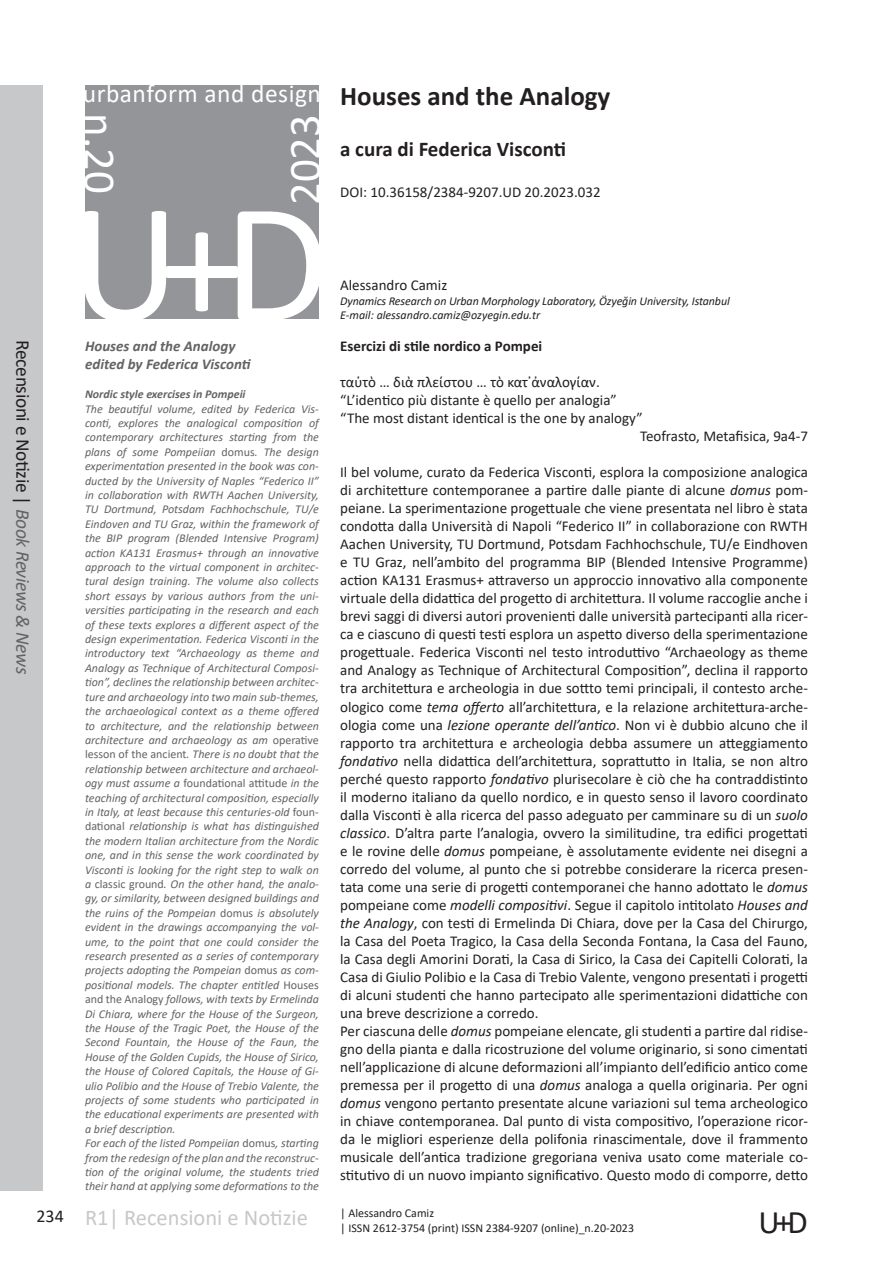
<style>
.page{position:relative;width:893px;height:1263px;background:#fff}
.page>*{position:absolute;margin:0;border:0;box-sizing:border-box;transform-origin:0 0}
.t1{font:172.5px "Calibri";color:#fff}
.t2{font:45px "Calibri";color:#fff}
.t3{font:33px "Calibri";color:#231f20}
.t4{font:700 27px "Calibri";color:#231f20}
.t5{font:22.5px "Calibri";color:#c7c8ca}
.t6{font:700 21px "Calibri";color:#231f20}
.t7{font:19.5px "Calibri";letter-spacing:-.02em;color:#231f20}
.t8{font:18px "Calibri";color:#231f20}
.t9{font:15px/18px "Calibri";color:#231f20}
.t10{font:italic 700 15px/18px "Calibri";color:#636366}
.t11{font:700 15px "Calibri";color:#231f20}
.t12{font:italic 12px/14.4px "Calibri";color:#636366}
.t13{font:italic 12px/14.4px "Calibri";letter-spacing:-.01em;color:#231f20}
.t14{font:12px/14.4px "Calibri";color:#231f20}
.t15{font:italic 700 12px "Calibri";color:#636366}
.s1{font-weight:400;font-size:25.5px;color:#fff}
.s2{font-style:italic}
.s3{font-style:normal}
.s4{font-style:italic;color:#636366}
</style>
<div class="page">
<div style="left:85px;top:85px;width:234px;height:234px;background:#939598"></div>
<div style="left:0;top:85px;width:43px;height:1106px;background:#c7c8ca"></div>
<h3 class="t4" style="left:83px;top:77px;width:529px"><span class="s1">urbanform and design</span> Houses and the Analogy</h3>
<h3 class="t6" style="left:340px;top:134px;width:227px">a cura di Federica Visconti</h3>
<h2 class="t2" style="left:131px;top:113px;width:82px;rotate:90deg">n.20</h2>
<h2 class="t2" style="left:274px;top:205px;width:93px;rotate:-90deg">2023</h2>
<p class="t9" style="left:340px;top:182px;width:262px">DOI: 10.36158/2384-9207.UD 20.2023.032</p>
<h1 class="t1" style="left:70px;top:143px;width:261px">U+D</h1>
<p class="t9" style="left:340px;top:275px;width:109px">Alessandro Camiz</p>
<p class="t13" style="left:340px;top:293px;width:391px">Dynamics Research on Urban Morphology Laboratory, Özyeğin University, Istanbul<br>E-mail: alessandro.camiz@ozyegin.edu.tr</p>
<p class="t11" style="left:340px;top:336px;width:204px">Esercizi di stile nordico a Pompei</p>
<p class="t9" style="left:340px;top:373px;width:261px">ταὐτὸ … διὰ πλείστου … τὸ κατ᾽ἀναλογίαν.</p>
<p class="t9" style="left:340px;top:391px;width:278px">“L’identico più distante è quello per analogia”</p>
<p class="t9" style="left:340px;top:409px;width:304px">“The most distant identical is the one by analogy”</p>
<p class="t9" style="left:640px;top:427px;width:169px">Teofrasto, Metafisica, 9a4-7</p>
<p class="t9" style="left:340px;top:463px;width:469px">Il bel volume, curato da Federica Visconti, esplora la composizione analogica di architetture contemporanee a partire dalle piante di alcune <span class="s2">domus</span> pom&shy;peiane. La sperimentazione progettuale che viene presentata nel libro è stata condotta dalla Università di Napoli “Federico II” in collaborazione con RWTH Aachen University, TU Dortmund, Potsdam Fachhochschule, TU/e Eindhoven e TU Graz, nell’ambito del programma BIP (Blended Intensive Programme) action KA131 Erasmus+ attraverso un approccio innovativo alla componente virtuale della didattica del progetto di architettura. Il volume raccoglie anche i brevi saggi di diversi autori provenienti dalle università partecipanti alla ricer&shy;ca e ciascuno di questi testi esplora un aspetto diverso della sperimentazione progettuale. Federica Visconti nel testo introduttivo “Archaeology as theme and Analogy as Technique of Architectural Composition”, declina il rapporto tra architettura e archeologia in due sottto temi principali, il contesto arche&shy;ologico come <span class="s2">tema offerto</span> all’architettura, e la relazione architettura-arche&shy;ologia come una <span class="s2">lezione operante dell’antico</span>. Non vi è dubbio alcuno che il rapporto tra architettura e archeologia debba assumere un atteggiamento <span class="s2">fondativo</span> nella didattica dell’architettura, soprattutto in Italia, se non altro perché questo rapporto <span class="s2">fondativo</span> plurisecolare è ciò che ha contraddistinto il moderno italiano da quello nordico, e in questo senso il lavoro coordinato dalla Visconti è alla ricerca del passo adeguato per camminare su di un <span class="s2">suolo classico</span>. D’altra parte l’analogia, ovvero la similitudine, tra edifici progettati e le rovine delle <span class="s2">domus</span> pompeiane, è assolutamente evidente nei disegni a corredo del volume, al punto che si potrebbe considerare la ricerca presen&shy;tata come una serie di progetti contemporanei che hanno adottato le <span class="s2">domus </span>pompeiane come <span class="s2">modelli compositivi</span>. Segue il capitolo intitolato <span class="s2">Houses and the Analogy</span>, con testi di Ermelinda Di Chiara, dove per la Casa del Chirurgo, la Casa del Poeta Tragico, la Casa della Seconda Fontana, la Casa del Fauno, la Casa degli Amorini Dorati, la Casa di Sirico, la Casa dei Capitelli Colorati, la Casa di Giulio Polibio e la Casa di Trebio Valente, vengono presentati i progetti di alcuni studenti che hanno partecipato alle sperimentazioni didattiche con una breve descrizione a corredo.<br>Per ciascuna delle <span class="s2">domus</span> pompeiane elencate, gli studenti a partire dal ridise&shy;gno della pianta e dalla ricostruzione del volume originario, si sono cimentati nell’applicazione di alcune deformazioni all’impianto dell’edificio antico come premessa per il progetto di una <span class="s2">domus</span> analoga a quella originaria. Per ogni <span class="s2">domus</span> vengono pertanto presentate alcune variazioni sul tema archeologico in chiave contemporanea. Dal punto di vista compositivo, l’operazione ricor&shy;da le migliori esperienze della polifonia rinascimentale, dove il frammento musicale dell’antica tradizione gregoriana veniva usato come materiale co&shy;stitutivo di un nuovo impianto significativo. Questo modo di comporre, detto</p>
<p class="t10" style="left:85px;top:337px;width:167px">Houses and the Analogy edited by Federica Visconti</p>
<p class="t15" style="left:85px;top:386px;width:162px">Nordic style exercises in Pompeii</p>
<p class="t12" style="left:85px;top:401px;width:235px">The beautiful volume, edited by Federica Vis&shy;conti, explores the analogical composition of contemporary architectures starting from the plans of some Pompeiian <span class="s3">domus</span>. The design experimentation presented in the book was con&shy;ducted by the University of Naples “Federico II” in collaboration with RWTH Aachen University, TU Dortmund, Potsdam Fachhochschule, TU/e Eindoven and TU Graz, within the framework of the BIP program (Blended Intensive Program) action KA131 Erasmus+ through an innovative approach to the virtual component in architec&shy;tural design training. The volume also collects short essays by various authors from the uni&shy;versities participating in the research and each of these texts explores a different aspect of the design experimentation. Federica Visconti in the introductory text “Archaeology as theme and Analogy as Technique of Architectural Composi&shy;tion”, declines the relationship between architec&shy;ture and archaeology into two main sub-themes, the archaeological context as a theme offered to architecture, and the relationship between architecture and archaeology as am <span class="s3">operative lesson of the ancient</span>. There is no doubt that the relationship between architecture and archaeol&shy;ogy must assume a <span class="s3">foundational attitude</span> in the teaching of architectural composition, especially in Italy, at least because this centuries-old <span class="s3">foun&shy;dational</span> relationship is what has distinguished the modern Italian architecture from the Nordic one, and in this sense the work coordinated by Visconti is looking for the right step to walk on a <span class="s3">classic ground</span>. On the other hand, the analo&shy;gy, or similarity, between designed buildings and the ruins of the Pompeian <span class="s3">domus</span> is absolutely evident in the drawings accompanying the vol&shy;ume, to the point that one could consider the research presented as a series of contemporary projects adopting the Pompeian <span class="s3">domus</span> as com&shy;positional models. The chapter entitled <span class="s3">Houses and the Analogy</span> follows, with texts by Ermelinda Di Chiara, where for the House of the Surgeon, the House of the Tragic Poet, the House of the Second Fountain, the House of the Faun, the House of the Golden Cupids, the House of Sirico, the House of Colored Capitals, the House of Gi&shy;ulio Polibio and the House of Trebio Valente, the projects of some students who participated in the educational experiments are presented with a brief description.<br>For each of the listed Pompeiian <span class="s3">domus</span>, starting from the redesign of the plan and the reconstruc&shy;tion of the original volume, the students tried their hand at applying some deformations to the</p>
<h3 class="t5" style="left:85px;top:1202px;width:224px">R1| Recensioni e Notizie</h3>
<h3 class="t7" style="left:36px;top:340px;width:336px;rotate:90deg">Recensioni e Notizie | <span class="s4">Book Reviews &amp; News</span></h3>
<p class="t14" style="left:340px;top:1205px;width:295px">| Alessandro Camiz<br>| ISSN 2612-3754 (print) ISSN 2384-9207 (online)_n.20-2023</p>
<p class="t8" style="left:36px;top:1203px;width:29px">234</p>
<h3 class="t3" style="left:759px;top:1199px;width:51px">U+D</h3>
</div>
